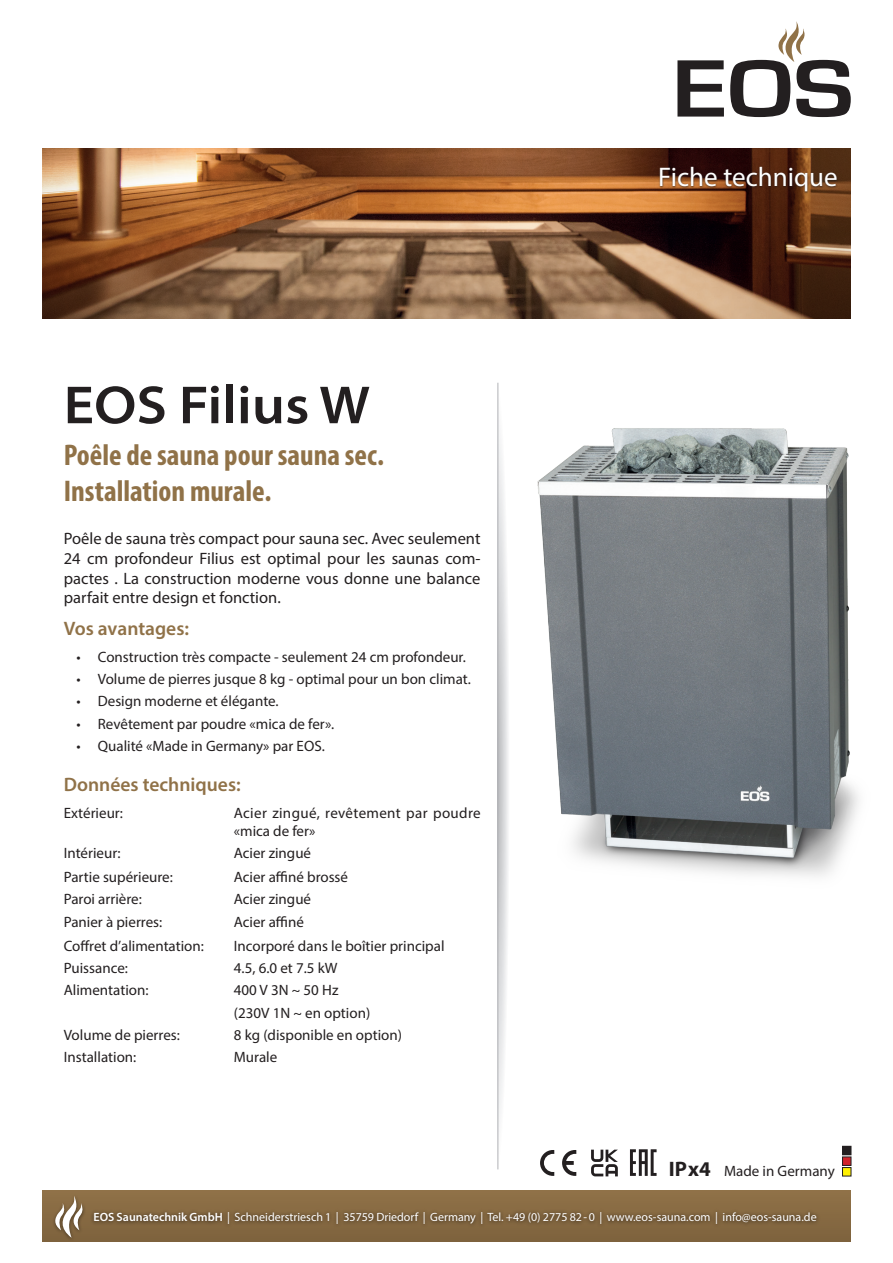
<style>
.page{position:relative;width:893px;height:1263px;background:#fff}
.page>*{position:absolute;margin:0;border:0;box-sizing:border-box;transform-origin:0 0}
.t1{font:600 semi-expanded 54px "Myriad Pro";color:#231f20}
.t2{font:700 condensed 30px "Myriad Pro";color:#907248}
.t3{font:27px "Myriad Pro";color:#fff}
.t4{font:700 21px "Myriad Pro";color:#231f20}
.Fließtest{font:600 19.5px "Myriad Pro";color:#907248}
.Fließtest-2{font:16.5px/19.8px "Myriad Pro";color:#231f20;text-align:justify}
.t5{font:15px "Myriad Pro";color:#231f20}
.t6{font:15px/18px "Myriad Pro";letter-spacing:.025em;color:#231f20}
.t7{font:12px "Myriad Pro";color:#fff}
.s1{font-size:14.25px}
.s2{font-weight:600}
</style>
<div class="page">
<div style="left:43px;top:1191px;width:807px;height:51px;background:#8a6d44"></div>
<svg style="left:677px;top:60px;width:47px;height:57px"></svg>
<svg style="left:730px;top:21px;width:121px;height:96px"></svg>
<img style="left:43px;top:149px;width:807px;height:170px">
<div style="left:90px;top:1208px;width:731px;height:20px;background:#231f20;opacity:.75"></div>
<div style="left:52px;top:1194px;width:34px;height:48px;background:#7e633d"></div>
<svg style="left:53px;top:1195px;width:31px;height:43px"></svg>
<svg style="left:498px;top:383px;width:10px;height:786px"></svg>
<hr style="left:497px;top:383px;width:1px;height:786px;background:#b2b3b7">
<img style="left:501px;top:395px;width:358px;height:508px">
<svg style="left:540px;top:1150px;width:14px;height:26px"></svg>
<svg style="left:562px;top:1150px;width:14px;height:26px"></svg>
<svg style="left:591px;top:1149px;width:27px;height:27px"></svg>
<div style="left:842px;top:1146px;width:9px;height:9px;background:#231f20"></div>
<div style="left:842px;top:1157px;width:9px;height:8px;background:#d1232a"></div>
<div style="left:842px;top:1157px;width:9px;height:8px;border:1px solid #231f20"></div>
<div style="left:842px;top:1167px;width:9px;height:9px;background:#fff101"></div>
<div style="left:842px;top:1167px;width:9px;height:9px;border:1px solid #231f20"></div>
<svg style="left:630px;top:1149px;width:27px;height:27px"></svg>
<div style="left:658px;top:166px;width:181px;height:28px;background:#231f20;opacity:.75"></div>
<p class="t1" style="left:64px;top:370px;width:308px">EOS Filius W</p>
<p class="t2" style="left:64px;top:436px;width:322px">Poêle de sauna pour sauna sec.</p>
<p class="t2" style="left:64px;top:472px;width:209px">Installation murale.</p>
<p class="Fließtest-2" style="left:64px;top:528px;width:418px">Poêle de sauna très compact pour sauna sec. Avec seulement 24 cm profondeur Filius est optimal pour les saunas com&shy;pactes . La construction moderne vous donne une balance parfait entre design et fonction.</p>
<p class="Fließtest" style="left:64px;top:616px;width:127px">Vos avantages:</p>
<p class="t5" style="left:77px;top:647px;width:391px">• Construction très compacte - seulement 24 cm profondeur.</p>
<p class="t5" style="left:77px;top:670px;width:396px">• Volume de pierres jusque 8 kg - optimal pour un bon climat.</p>
<p class="t5" style="left:77px;top:692px;width:204px">• Design moderne et élégante.</p>
<p class="t5" style="left:77px;top:714px;width:259px">• Revêtement par poudre «mica de fer».</p>
<p class="t5" style="left:77px;top:736px;width:250px">• Qualité «Made in Germany» par EOS.</p>
<p class="Fließtest" style="left:64px;top:772px;width:178px">Données techniques:</p>
<p class="t5" style="left:64px;top:803px;width:61px">Extérieur:</p>
<p class="t6" style="left:234px;top:803px;width:248px">Acier zingué, revêtement par poudre «mica de fer»</p>
<p class="t5" style="left:64px;top:844px;width:58px">Intérieur:</p>
<p class="t5" style="left:234px;top:844px;width:79px">Acier zingué</p>
<p class="t5" style="left:64px;top:867px;width:111px">Partie supérieure:</p>
<p class="t5" style="left:234px;top:867px;width:116px">Acier affiné brossé</p>
<p class="t5" style="left:64px;top:889px;width:80px">Paroi arrière:</p>
<p class="t5" style="left:234px;top:889px;width:79px">Acier zingué</p>
<p class="t5" style="left:64px;top:913px;width:100px">Panier à pierres:</p>
<p class="t5" style="left:234px;top:913px;width:72px">Acier affiné</p>
<p class="t5" style="left:64px;top:936px;width:142px">Coffret d’alimentation:</p>
<p class="t5" style="left:234px;top:936px;width:212px">Incorporé dans le boîtier principal</p>
<p class="t5" style="left:64px;top:959px;width:66px">Puissance:</p>
<p class="t5" style="left:234px;top:959px;width:105px">4.5, 6.0 et 7.5 kW</p>
<p class="t5" style="left:64px;top:981px;width:86px">Alimentation:</p>
<p class="t5" style="left:234px;top:981px;width:106px">400 V 3N <span class="s1">~</span> 50 Hz</p>
<p class="t5" style="left:234px;top:1003px;width:138px">(230V 1N <span class="s1">~</span> en option)</p>
<p class="t5" style="left:64px;top:1026px;width:118px">Volume de pierres:</p>
<p class="t5" style="left:234px;top:1026px;width:170px">8 kg (disponible en option)</p>
<p class="t5" style="left:64px;top:1048px;width:74px">Installation:</p>
<p class="t5" style="left:234px;top:1048px;width:45px">Murale</p>
<p class="t3" style="left:658px;top:160px;width:181px">Fiche technique</p>
<p class="t4" style="left:669px;top:1155px;width:44px">IP x4</p>
<p class="t5" style="left:724px;top:1162px;width:112px">Made in Germany</p>
<p class="t7" style="left:94px;top:1210px;width:725px"><span class="s2">EOS Saunatechnik GmbH</span> | Schneiderstriesch 1 | 35759 Driedorf | Germany | Tel. +49 (0) 2775 82 - 0 | www.eos-sauna.com | info@eos-sauna.de</p>
</div>
